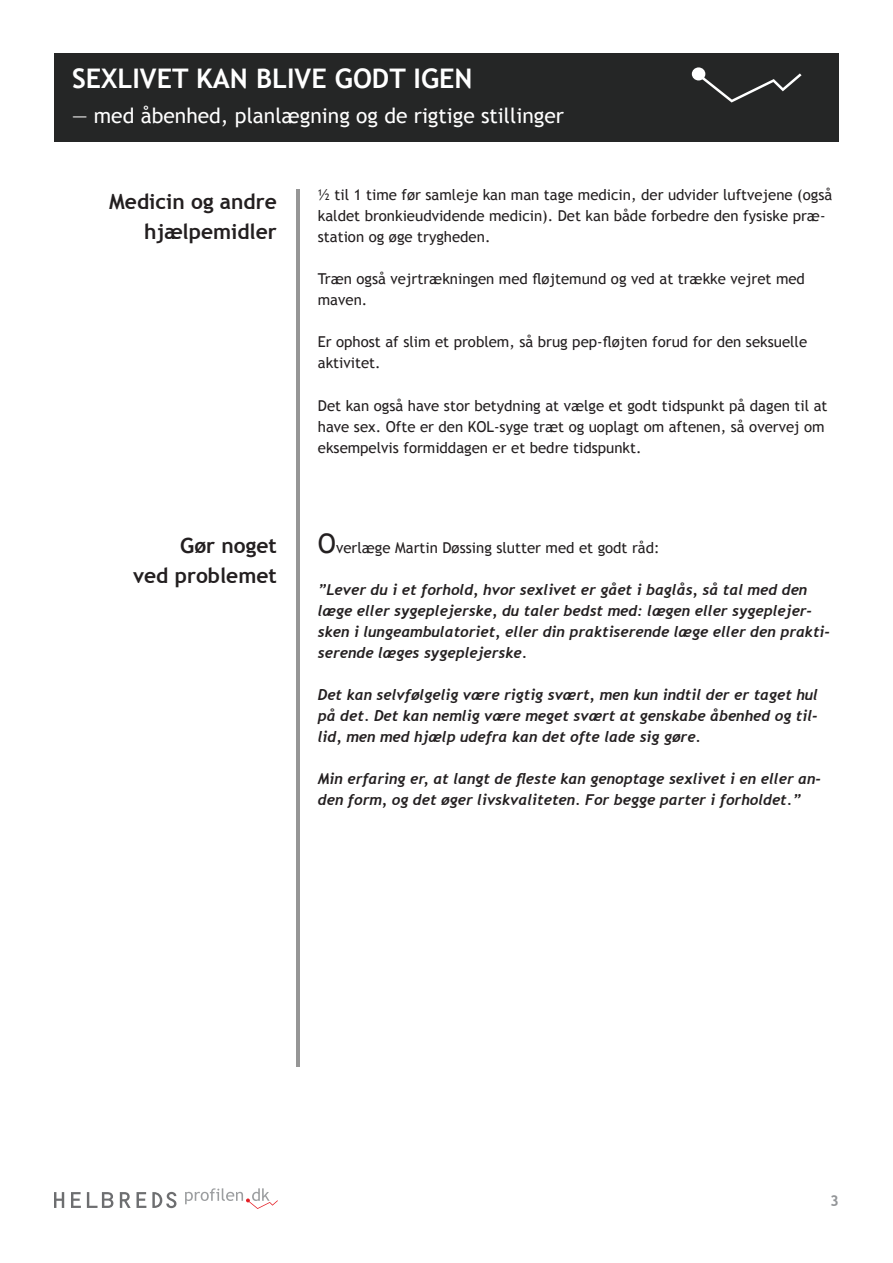
<style>
.page{position:relative;width:893px;height:1263px;background:#fff}
.page>*{position:absolute;margin:0;border:0;box-sizing:border-box;transform-origin:0 0}
.t1{font:700 27px "Trebuchet MS";color:#fff}
.t2{font:700 21px/30px "Trebuchet MS";color:#231f20;text-align:right}
.t3{font:21px "Trebuchet MS";color:#fff}
.t4{font:15px/21px "Trebuchet MS";color:#231f20}
.t5{font:italic 700 15px/21px "Trebuchet";color:#231f20}
.t6{font:700 15px "Trebuchet MS";color:#939598}
.s1{font-size:27px}
</style>
<div class="page">
<div style="left:54px;top:54px;width:785px;height:88px;background:#252626"></div>
<div style="left:692px;top:67px;width:13px;height:13px;background:#fff;border-radius:50%"></div>
<svg style="left:701px;top:73px;width:100px;height:30px"></svg>
<svg style="left:54px;top:1192px;width:10px;height:16px"></svg>
<svg style="left:71px;top:1192px;width:10px;height:16px"></svg>
<svg style="left:87px;top:1192px;width:26px;height:16px"></svg>
<svg style="left:120px;top:1192px;width:11px;height:16px"></svg>
<svg style="left:137px;top:1192px;width:9px;height:16px"></svg>
<svg style="left:152px;top:1192px;width:24px;height:16px"></svg>
<svg style="left:185px;top:1188px;width:93px;height:21px"></svg>
<hr style="left:296px;top:344px;width:3px;height:723px;background:#969696">
<hr style="left:296px;top:189px;width:3px;height:722px;background:#969696">
<h1 class="t1" style="left:72px;top:61px;width:402px">SEXLIVET KAN BLIVE GODT IGEN</h1>
<h2 class="t3" style="left:72px;top:103px;width:493px">— med åbenhed, planlægning og de rigtige stillinger</h2>
<h2 class="t2" style="left:109px;top:186px;width:169px">Medicin og andre hjælpemidler</h2>
<h2 class="t2" style="left:133px;top:530px;width:145px">Gør noget<br>ved problemet</h2>
<p class="t4" style="left:318px;top:185px;width:516px">½ til 1 time før samleje kan man tage medicin, der udvider luftvejene (også kaldet bronkieudvidende medicin). Det kan både forbedre den fysiske præ&shy;station og øge trygheden.</p>
<p class="t4" style="left:318px;top:269px;width:489px">Træn også vejrtrækningen med fløjtemund og ved at trække vejret med maven.</p>
<p class="t4" style="left:318px;top:332px;width:491px">Er ophost af slim et problem, så brug pep-fløjten forud for den seksuelle aktivitet.</p>
<p class="t4" style="left:318px;top:395px;width:511px">Det kan også have stor betydning at vælge et godt tidspunkt på dagen til at have sex. Ofte er den KOL-syge træt og uoplagt om aftenen, så overvej om eksempelvis formiddagen er et bedre tidspunkt.</p>
<p class="t4" style="left:318px;top:537px;width:343px"><span class="s1">O</span>verlæge Martin Døssing slutter med et godt råd:</p>
<p class="t5" style="left:318px;top:579px;width:514px">”Lever du i et forhold, hvor sexlivet er gået i baglås, så tal med den læge eller sygeplejerske, du taler bedst med: lægen eller sygeplejer&shy;sken i lungeambulatoriet, eller din praktiserende læge eller den prakti&shy;serende læges sygeplejerske.</p>
<p class="t5" style="left:318px;top:684px;width:502px;text-align:justify">Det kan selvfølgelig være rigtig svært, men kun indtil der er taget hul på det. Det kan nemlig være meget svært at genskabe åbenhed og til&shy;lid, men med hjælp udefra kan det ofte lade sig gøre.</p>
<p class="t5" style="left:318px;top:768px;width:505px">Min erfaring er, at langt de fleste kan genoptage sexlivet i en eller an&shy;den form, og det øger livskvaliteten. For begge parter i forholdet.”</p>
<p class="t6" style="left:830px;top:1191px;width:10px">3</p>
</div>
